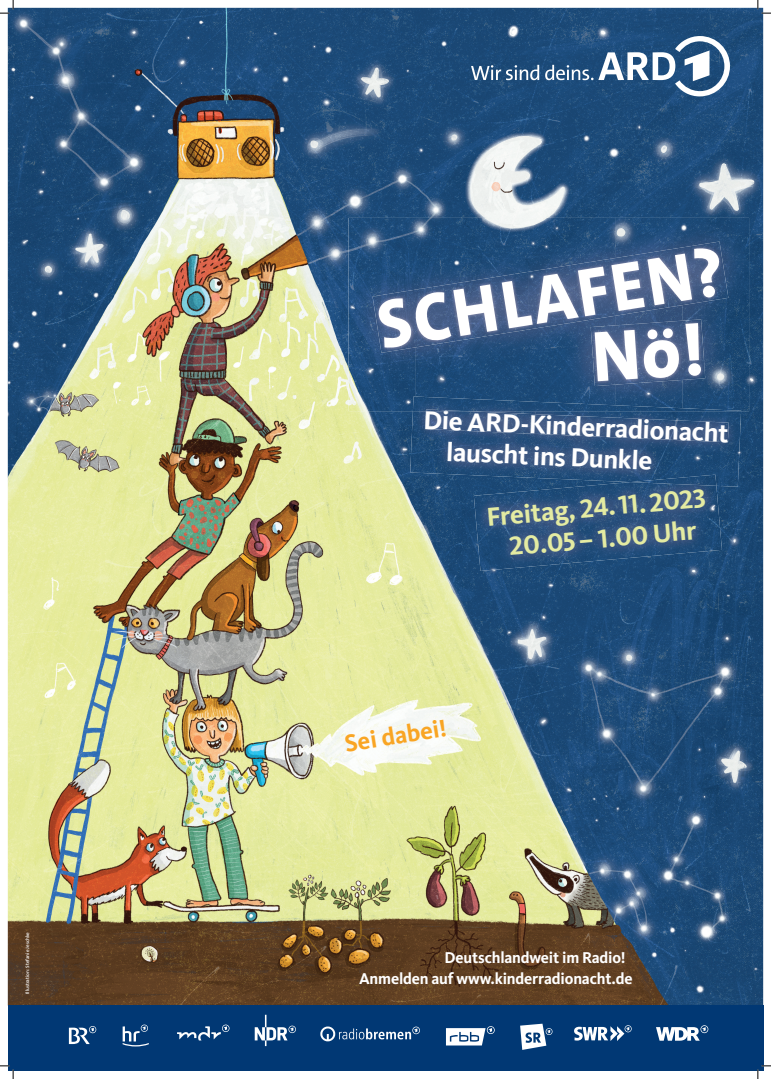
<style>
.page{position:relative;width:771px;height:1079px;background:#fff}
.page>*{position:absolute;margin:0;border:0;box-sizing:border-box;transform-origin:0 0}
.t1{font:700 26.88px/30.9px "WDR Sans";color:#fff}
.t2{font:700 26.88px/31.2px "WDR Sans";color:#e4eba2;text-align:center}
.t3{font:700 25px "WDR Sans";color:#f9a524}
.t4{font:700 16.25px/21.2px "WDR Sans";letter-spacing:-.01em;color:#fff}
.t5{font:600 5px "The Sans Trial";color:#fff}
</style>
<div class="page">
<img style="left:8px;top:8px;width:755px;height:997px">
<div style="left:8px;top:1005px;width:755px;height:66px;background:#013874"></div>
<svg style="left:69px;top:1026px;width:27px;height:18px"></svg>
<svg style="left:123px;top:1024px;width:26px;height:22px"></svg>
<svg style="left:177px;top:1024px;width:52px;height:16px"></svg>
<svg style="left:255px;top:1014px;width:41px;height:32px"></svg>
<svg style="left:320px;top:1026px;width:100px;height:15px"></svg>
<svg style="left:446px;top:1026px;width:48px;height:19px"></svg>
<svg style="left:574px;top:1025px;width:57px;height:16px"></svg>
<svg style="left:656px;top:1025px;width:52px;height:15px"></svg>
<img style="left:473px;top:487px;width:248px;height:84px">
<svg style="left:471px;top:65px;width:68px;height:15px"></svg>
<svg style="left:545px;top:36px;width:184px;height:60px"></svg>
<img style="left:410px;top:411px;width:330px;height:76px">
<img style="left:630px;top:474px;width:86px;height:12px">
<img style="left:425px;top:411px;width:303px;height:31px">
<svg style="left:520px;top:1023px;width:32px;height:27px"></svg>
<img style="left:348px;top:218px;width:133px;height:86px">
<img style="left:481px;top:218px;width:134px;height:29px">
<img style="left:615px;top:218px;width:133px;height:43px">
<img style="left:704px;top:261px;width:44px;height:150px">
<img style="left:682px;top:386px;width:22px;height:10px">
<img style="left:348px;top:304px;width:44px;height:107px">
<img style="left:549px;top:348px;width:66px;height:48px">
<img style="left:415px;top:348px;width:134px;height:48px">
<img style="left:392px;top:353px;width:23px;height:58px">
<img style="left:615px;top:386px;width:67px;height:10px">
<img style="left:413px;top:396px;width:327px;height:15px">
<img style="left:426px;top:409px;width:40px;height:2px">
<img style="left:683px;top:241px;width:45px;height:64px">
<img style="left:372px;top:289px;width:45px;height:64px">
<svg style="left:377px;top:247px;width:343px;height:101px"></svg>
<img style="left:590px;top:319px;width:115px;height:67px">
<svg style="left:594px;top:323px;width:107px;height:58px"></svg>
<div style="left:647px;top:329px;width:10px;height:10px;background:#fff;border-radius:50%"></div>
<svg style="left:662px;top:328px;width:10px;height:10px"></svg>
<svg style="left:0;top:0;width:14px;height:14px"></svg>
<svg style="left:0;top:1065px;width:14px;height:14px"></svg>
<svg style="left:757px;top:0;width:13px;height:14px"></svg>
<svg style="left:757px;top:1065px;width:13px;height:14px"></svg>
<p class="t5" style="left:25px;top:994px;width:63px;rotate:-90deg">Illustration: Stefanie Jeschke</p>
<h1 class="t1" style="left:447px;top:406px;width:283px;text-indent:-24px;rotate:2deg">Die ARD-Kinderradionacht lauscht ins Dunkle</h1>
<h1 class="t2" style="left:485px;top:501px;width:222px;rotate:-5deg">Freitag, 24. 11. 2023<br>20.05 – 1.00 Uhr</h1>
<h2 class="t3" style="left:342px;top:728px;width:104px;rotate:-9deg">Sei dabei!</h2>
<p class="t4" style="left:359px;top:947px;width:275px;text-indent:85px">Deutschlandweit im Radio!<br>Anmelden auf www.kinderradionacht.de</p>
</div>
